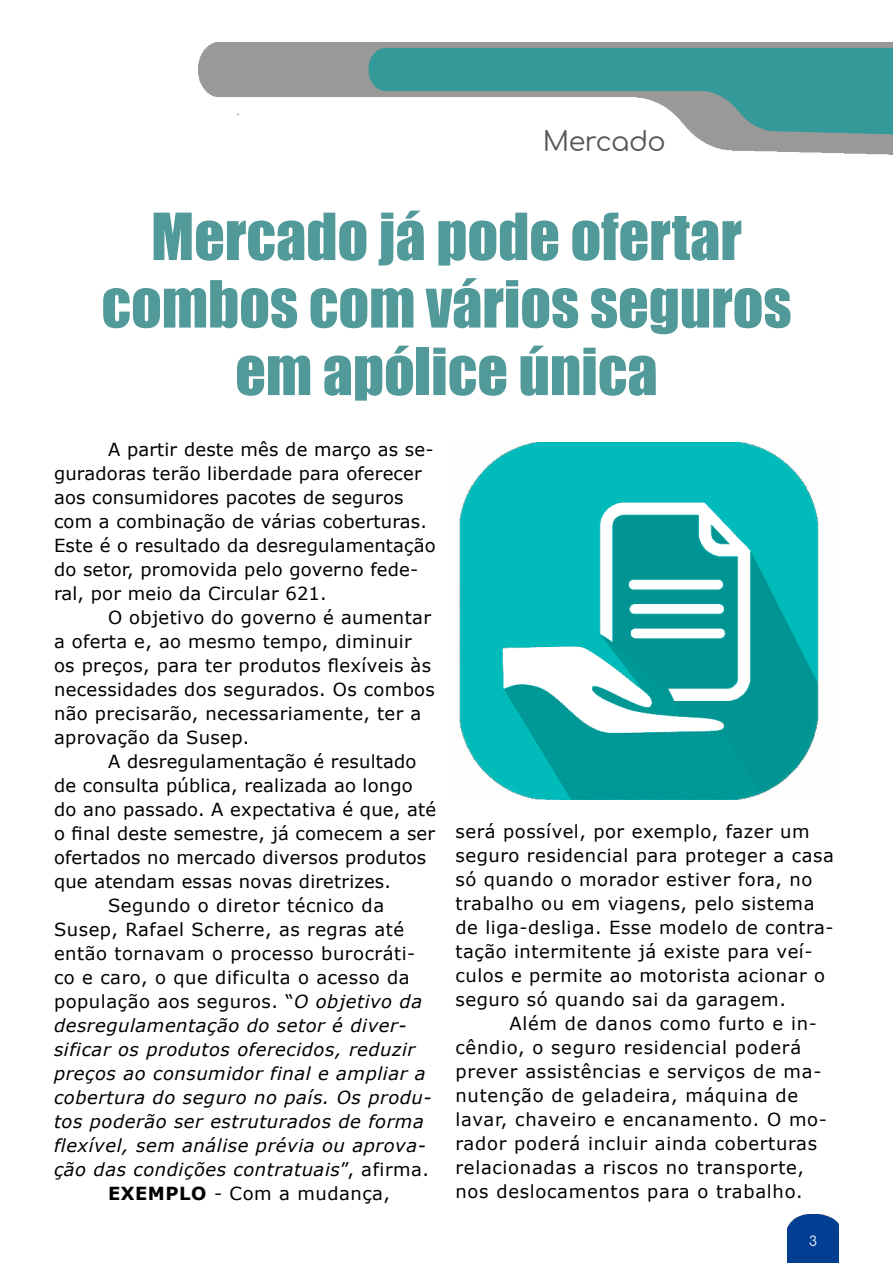
<style>
.page{position:relative;width:893px;height:1263px;background:#fff}
.page>*{position:absolute;margin:0;border:0;box-sizing:border-box;transform-origin:0 0}
.t1{font:60px/67.5px "Impact";color:#529999;text-align:center}
.t2{font:27px "Comfortaa";letter-spacing:-.02em;color:#575756}
.t3{font:18px/24px "Verdana";letter-spacing:.02em;color:#000}
.t4{font:18px/24px "Verdana";letter-spacing:.04em;color:#000}
.t5{font:italic 18px "Verdana";letter-spacing:.03em;color:#000}
.t6{font:13.5px "Comfortaa";color:#fff}
.s1{font-style:italic}
.s2{font-style:normal}
.s3{font-weight:700}
</style>
<div class="page">
<img style="left:787px;top:1214px;width:52px;height:49px">
<img style="left:198px;top:43px;width:695px;height:112px">
<img style="left:459px;top:442px;width:360px;height:357px">
<h2 class="t2" style="left:543px;top:117px;width:124px">Mercado</h2>
<h1 class="t1" style="left:101px;top:201px;width:692px">Mercado já pode ofertar combos com vários seguros em apólice única</h1>
<p class="t3" style="left:54px;top:437px;width:383px;text-indent:54px">A partir deste mês de março as se&shy;guradoras terão liberdade para oferecer aos consumidores pacotes de seguros com a combinação de várias coberturas.<br>Este é o resultado da desregulamentação do setor, promovida pelo governo fede&shy;ral, por meio da Circular 621.</p>
<p class="t3" style="left:54px;top:605px;width:382px;text-indent:54px">O objetivo do governo é aumentar a oferta e, ao mesmo tempo, diminuir os preços, para ter produtos flexíveis às necessidades dos segurados. Os combos não precisarão, necessariamente, ter a aprovação da Susep.</p>
<p class="t3" style="left:108px;top:749px;width:310px">A desregulamentação é resultado</p>
<p class="t3" style="left:54px;top:773px;width:360px">de consulta pública, realizada ao longo</p>
<p class="t3" style="left:54px;top:797px;width:384px">do ano passado. A expectativa é que, até</p>
<p class="t3" style="left:54px;top:821px;width:383px">o final deste semestre, já comecem a ser</p>
<p class="t3" style="left:54px;top:845px;width:374px">ofertados no mercado diversos produtos</p>
<p class="t3" style="left:54px;top:869px;width:338px">que atendam essas novas diretrizes.</p>
<p class="t3" style="left:108px;top:893px;width:278px">Segundo o diretor técnico da</p>
<p class="t3" style="left:54px;top:917px;width:352px">Susep, Rafael Scherre, as regras até</p>
<p class="t3" style="left:54px;top:941px;width:363px">então tornavam o processo burocráti-</p>
<p class="t3" style="left:54px;top:965px;width:357px">co e caro, o que dificulta o acesso da</p>
<p class="t3" style="left:54px;top:989px;width:370px">população aos seguros. “<span class="s1">O objetivo da</span></p>
<p class="t5" style="left:54px;top:1013px;width:354px">desregulamentação do setor é diver-</p>
<p class="t5" style="left:54px;top:1037px;width:363px">sificar os produtos oferecidos, reduzir</p>
<p class="t5" style="left:54px;top:1061px;width:373px">preços ao consumidor final e ampliar a</p>
<p class="t5" style="left:54px;top:1085px;width:379px">cobertura do seguro no país. Os produ-</p>
<p class="t5" style="left:54px;top:1109px;width:371px">tos poderão ser estruturados de forma</p>
<p class="t5" style="left:54px;top:1133px;width:373px">flexível, sem análise prévia ou aprova-</p>
<p class="t5" style="left:54px;top:1157px;width:377px">ção das condições contratuais<span class="s2">”, afirma.</span></p>
<p class="t3" style="left:108px;top:1181px;width:284px"><span class="s3">EXEMPLO</span> - Com a mudança,</p>
<p class="t3" style="left:455px;top:820px;width:380px">será possível, por exemplo, fazer um seguro residencial para proteger a casa só quando o morador estiver fora, no trabalho ou em viagens, pelo sistema de liga-desliga. Esse modelo de contra&shy;tação intermitente já existe para veí&shy;culos e permite ao motorista acionar o seguro só quando sai da garagem.</p>
<p class="t4" style="left:455px;top:1012px;width:373px;text-indent:54px">Além de danos como furto e in&shy;cêndio, o seguro residencial poderá prever assistências e serviços de ma&shy;nutenção de geladeira, máquina de lavar, chaveiro e encanamento. O mo&shy;rador poderá incluir ainda coberturas relacionadas a riscos no transporte, nos deslocamentos para o trabalho.</p>
<p class="t6" style="left:809px;top:1229px;width:9px">3</p>
</div>
